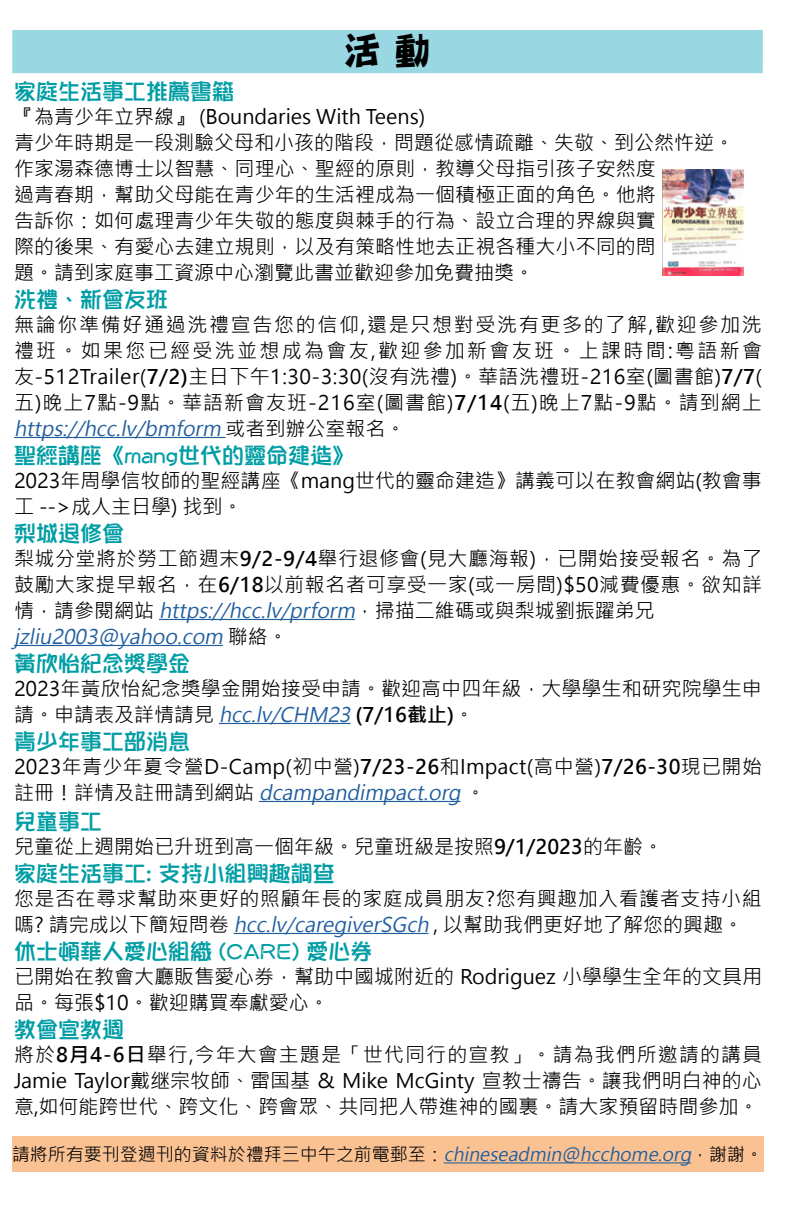
<style>
.page{position:relative;width:792px;height:1224px;background:#fff}
.page>*{position:absolute;margin:0;border:0;box-sizing:border-box;transform-origin:0 0}
.t1{font:38px "DF Ping Ju W7 WINP BF";color:#000}
.t2{font:22px "DF Cai Dai W7 WINP BF";color:#009da5}
.t3{font:20px/26px "Microsoft Jheng Hei UI Regular";color:#000}
.t4{font:20px/26px "Microsoft Jheng Hei UI Regular";letter-spacing:.02em;color:#000}
.t5{font:20px/26px "Microsoft Jheng Hei UI Regular";letter-spacing:.025em;color:#000}
.t6{font:18px "Microsoft Jheng Hei UI Regular";color:#000}
.s1{font-family:"Microsoft Jheng Hei UI Bold"}
.s2{font-style:italic;color:#215e9e}
</style>
<div class="page">
<div style="left:12px;top:30px;width:751px;height:43px;background:#99d8e2"></div>
<hr style="left:14px;top:437px;width:212px;height:1px;background:#215e9e">
<hr style="left:159px;top:619px;width:196px;height:1px;background:#215e9e">
<hr style="left:14px;top:645px;width:209px;height:1px;background:#215e9e">
<hr style="left:219px;top:723px;width:132px;height:1px;background:#215e9e">
<hr style="left:259px;top:801px;width:202px;height:1px;background:#215e9e">
<hr style="left:234px;top:933px;width:195px;height:1px;background:#215e9e">
<div style="left:12px;top:1136px;width:751px;height:36px;background:#fac293"></div>
<hr style="left:444px;top:1162px;width:247px;height:1px;background:#215e9e">
<img style="left:662px;top:170px;width:81px;height:106px">
<h1 class="t1" style="left:343px;top:32px;width:90px">活 動</h1>
<p class="t2" style="left:14px;top:80px;width:221px">家庭生活事工推薦書籍</p>
<p class="t3" style="left:14px;top:103px;width:721px">『為青少年立界線』 (Boundaries With Teens)<br>青少年時期是一段測驗父母和小孩的階段，問題從感情疏離、失敬、到公然忤逆。作家湯森德博士以智慧、同理心、聖經的原則，教導父母指引孩子安然度<br>過青春期，幫助父母能在青少年的生活裡成為一個積極正面的角色。他將<br>告訴你：如何處理青少年失敬的態度與棘手的行為、設立合理的界線與實<br>際的後果、有愛心去建立規則，以及有策略性地去正視各種大小不同的問<br>題。請到家庭事工資源中心瀏覽此書並歡迎參加免費抽獎。</p>
<p class="t2" style="left:14px;top:288px;width:155px">洗禮、新會友班</p>
<p class="t3" style="left:14px;top:311px;width:750px;text-align:justify">無論你準備好通過洗禮宣告您的信仰,還是只想對受洗有更多的了解,歡迎參加洗禮班。如果您已經受洗並想成為會友,歡迎參加新會友班。上課時間:粵語新會友-512Trailer(<span class="s1">7/2)</span>主日下午1:30-3:30(沒有洗禮)。華語洗禮班-216室(圖書館)<span class="s1">7/7</span>(五)晚上7點-9點。華語新會友班-216室(圖書館)<span class="s1">7/14</span>(五)晚上7點-9點。請到網上<span class="s2">https://hcc.lv/bmform</span> 或者到辦公室報名。</p>
<p class="t2" style="left:14px;top:444px;width:342px">聖經講座《mang世代的靈命建造》</p>
<p class="t3" style="left:14px;top:467px;width:749px">2023年周學信牧師的聖經講座《mang世代的靈命建造》講義可以在教會網站(教會事工 --&gt;成人主日學) 找到。</p>
<p class="t2" style="left:14px;top:522px;width:111px">梨城退修會</p>
<p class="t4" style="left:14px;top:545px;width:750px">梨城分堂將於勞工節週末<span class="s1">9/2-9/4</span>舉行退修會(見大廳海報)，已開始接受報名。為了鼓勵大家提早報名，在<span class="s1">6/18</span>以前報名者可享受一家(或一房間)$50減費優惠。欲知詳情，請參閱網站 <span class="s2">https://hcc.lv/prform</span>，掃描二維碼或與梨城劉振躍弟兄<span class="s2">jzliu2003@yahoo.com</span> 聯絡。</p>
<p class="t2" style="left:14px;top:652px;width:177px">黃欣怡紀念獎學金</p>
<p class="t3" style="left:14px;top:675px;width:749px">2023年黃欣怡紀念獎學金開始接受申請。歡迎高中四年級，大學學生和研究院學生申請。申請表及詳情請見 <span class="s2">hcc.lv/CHM23</span><span class="s1">(7/16截止)</span>。</p>
<p class="t2" style="left:14px;top:730px;width:177px">青少年事工部消息</p>
<p class="t3" style="left:14px;top:753px;width:750px">2023年青少年夏令營D-Camp(初中營)<span class="s1">7/23-26</span>和Impact(高中營)<span class="s1">7/26-30</span>現已開始註冊！詳情及註冊請到網站 <span class="s2">dcampandimpact.org</span> 。</p>
<p class="t2" style="left:14px;top:810px;width:89px">兒童事工</p>
<p class="t3" style="left:14px;top:833px;width:651px">兒童從上週開始已升班到高一個年級。兒童班級是按照<span class="s1">9/1/2023</span>的年齡。</p>
<p class="t2" style="left:14px;top:862px;width:322px">家庭生活事工: 支持小組興趣調查</p>
<p class="t5" style="left:14px;top:885px;width:749px">您是否在尋求幫助來更好的照顧年長的家庭成員朋友?您有興趣加入看護者支持小組嗎? 請完成以下簡短問卷 <span class="s2">hcc.lv/caregiverSGch</span> , 以幫助我們更好地了解您的興趣。</p>
<p class="t2" style="left:14px;top:940px;width:360px">休士頓華人愛心組織 (CARE) 愛心券</p>
<p class="t3" style="left:14px;top:963px;width:749px">已開始在教會大廳販售愛心券，幫助中國城附近的 Rodriguez 小學學生全年的文具用品。每張$10。歡迎購買奉獻愛心。</p>
<p class="t2" style="left:14px;top:1018px;width:111px">教會宣教週</p>
<p class="t3" style="left:14px;top:1041px;width:750px;text-align:justify">將於<span class="s1">8月4-6日</span>舉行,今年大會主題是「世代同行的宣教」。請為我們所邀請的講員Jamie Taylor戴继宗牧師、雷国基 &amp; Mike McGinty 宣教士禱告。讓我們明白神的心意,如何能跨世代、跨文化、跨會眾、共同把人帶進神的國裏。請大家預留時間參加。</p>
<p class="t6" style="left:12px;top:1143px;width:753px">請將所有要刊登週刊的資料於禮拜三中午之前電郵至：<span class="s2">chineseadmin@hcchome.org</span>，謝謝。</p>
</div>
